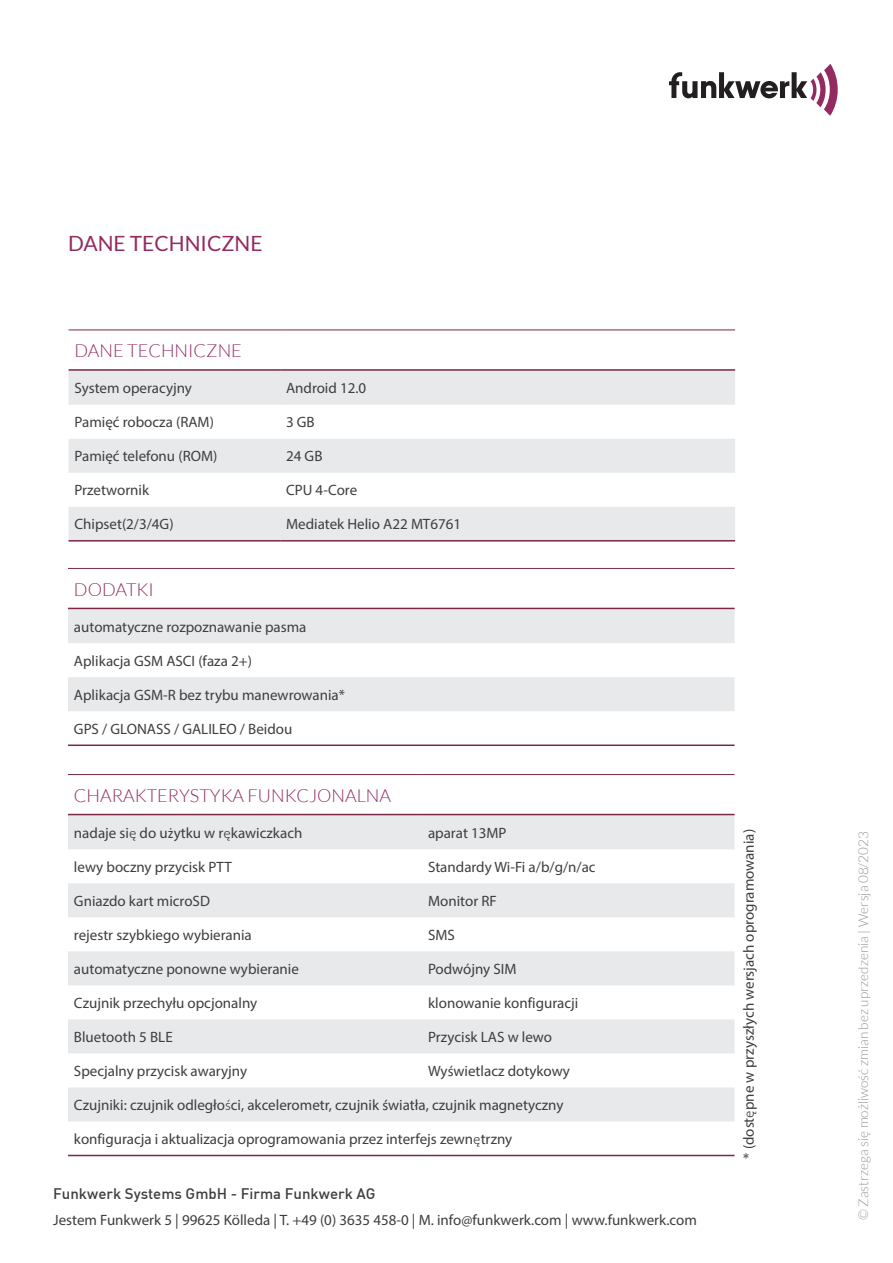
<style>
.page{position:relative;width:893px;height:1263px;background:#fff}
.page>*{position:absolute;margin:0;border:0;box-sizing:border-box;transform-origin:0 0}
.DB_-_h2{font:21px "Lato";color:#932b60}
.DB_-_Headline_Tabelle{font:300 18px "Lato";color:#932b60}
.DB_-_Fließtext{font:15px "Myriad Pro";color:#3e3e3f}
.t1{font:500 15px "DIN";color:#3e3e3f}
.t2{font:300 13.5px "Lato";color:#939598}
.s1{font-family:"Calibri";font-weight:300}
.s2{font-family:"Calibri"}
</style>
<div class="page">
<svg style="left:669px;top:64px;width:169px;height:52px"></svg>
<svg style="left:68px;top:609px;width:667px;height:102px;fill:#e8e9ea"></svg>
<hr style="left:68px;top:608px;width:354px;height:1px;background:#7a2748">
<hr style="left:422px;top:608px;width:313px;height:1px;background:#7a2748">
<hr style="left:68px;top:568px;width:354px;height:1px;background:#7a2748">
<hr style="left:422px;top:568px;width:313px;height:1px;background:#7a2748">
<hr style="left:68px;top:744px;width:354px;height:2px;background:#7a2748">
<hr style="left:422px;top:744px;width:313px;height:2px;background:#7a2748">
<svg style="left:68px;top:815px;width:667px;height:306px;fill:#e8e9ea"></svg>
<hr style="left:68px;top:814px;width:354px;height:1px;background:#7a2748">
<hr style="left:422px;top:814px;width:313px;height:1px;background:#7a2748">
<hr style="left:68px;top:774px;width:354px;height:1px;background:#7a2748">
<hr style="left:422px;top:774px;width:313px;height:1px;background:#7a2748">
<hr style="left:68px;top:1155px;width:354px;height:1px;background:#7a2748">
<hr style="left:422px;top:1155px;width:313px;height:1px;background:#7a2748">
<svg style="left:69px;top:371px;width:666px;height:169px;fill:#e8e9ea"></svg>
<hr style="left:69px;top:369px;width:211px;height:2px;background:#7a2748">
<hr style="left:280px;top:369px;width:455px;height:2px;background:#7a2748">
<hr style="left:69px;top:330px;width:211px;height:1px;background:#7a2748">
<hr style="left:280px;top:330px;width:455px;height:1px;background:#7a2748">
<hr style="left:69px;top:540px;width:211px;height:1px;background:#7a2748">
<hr style="left:280px;top:540px;width:455px;height:1px;background:#7a2748">
<p class="DB_-_h2" style="left:68px;top:231px;width:196px">DANE TECHNICZNE</p>
<p class="DB_-_Headline_Tabelle" style="left:75px;top:341px;width:169px">DANE TECHNICZNE</p>
<p class="DB_-_Fließtext" style="left:75px;top:379px;width:119px">System operacyjny</p>
<p class="DB_-_Fließtext" style="left:286px;top:379px;width:82px">Android 12.0</p>
<p class="DB_-_Fließtext" style="left:75px;top:413px;width:141px">Pamięć robocza (RAM)</p>
<p class="DB_-_Fließtext" style="left:286px;top:413px;width:30px">3 GB</p>
<p class="DB_-_Fließtext" style="left:75px;top:447px;width:144px">Pamięć telefonu (ROM)</p>
<p class="DB_-_Fließtext" style="left:286px;top:447px;width:38px">24 GB</p>
<p class="DB_-_Fließtext" style="left:75px;top:481px;width:76px">Przetwornik</p>
<p class="DB_-_Fließtext" style="left:286px;top:481px;width:73px">CPU 4-Core</p>
<p class="DB_-_Fließtext" style="left:75px;top:515px;width:101px">Chipset(2/3/4G)</p>
<p class="DB_-_Fließtext" style="left:286px;top:515px;width:177px">Mediatek Helio A22 MT6761</p>
<p class="DB_-_Headline_Tabelle" style="left:74px;top:580px;width:81px">DODATKI</p>
<p class="DB_-_Fließtext" style="left:74px;top:617px;width:234px">automatyczne rozpoznawanie pasma</p>
<p class="DB_-_Fließtext" style="left:74px;top:651px;width:179px">Aplikacja GSM ASCI (faza 2+)</p>
<p class="DB_-_Fließtext" style="left:74px;top:685px;width:273px">Aplikacja GSM-R bez trybu manewrowania*</p>
<p class="DB_-_Fließtext" style="left:74px;top:719px;width:220px">GPS / GLONASS / GALILEO / Beidou</p>
<p class="DB_-_Headline_Tabelle" style="left:74px;top:786px;width:319px">CHARAKTERYSTYKA FUNKCJONALNA</p>
<p class="DB_-_Fließtext" style="left:74px;top:824px;width:230px">nadaje si<span class="s1">ę</span> do u<span class="s2">ż</span>ytku w r<span class="s1">ę</span>kawiczkach</p>
<p class="DB_-_Fließtext" style="left:428px;top:823px;width:80px">aparat 13MP</p>
<p class="DB_-_Fließtext" style="left:74px;top:857px;width:159px">lewy boczny przycisk PTT</p>
<p class="DB_-_Fließtext" style="left:428px;top:857px;width:169px">Standardy Wi-Fi a/b/g/n/ac</p>
<p class="DB_-_Fließtext" style="left:74px;top:891px;width:138px">Gniazdo kart microSD</p>
<p class="DB_-_Fließtext" style="left:428px;top:891px;width:70px">Monitor RF</p>
<p class="DB_-_Fließtext" style="left:74px;top:925px;width:179px">rejestr szybkiego wybierania</p>
<p class="DB_-_Fließtext" style="left:428px;top:925px;width:28px">SMS</p>
<p class="DB_-_Fließtext" style="left:74px;top:959px;width:226px">automatyczne ponowne wybieranie</p>
<p class="DB_-_Fließtext" style="left:428px;top:959px;width:90px">Podwójny SIM</p>
<p class="DB_-_Fließtext" style="left:74px;top:993px;width:185px">Czujnik przechyłu opcjonalny</p>
<p class="DB_-_Fließtext" style="left:428px;top:993px;width:152px">klonowanie konfiguracji</p>
<p class="DB_-_Fließtext" style="left:74px;top:1027px;width:100px">Bluetooth 5 BLE</p>
<p class="DB_-_Fließtext" style="left:428px;top:1027px;width:126px">Przycisk LAS w lewo</p>
<p class="DB_-_Fließtext" style="left:74px;top:1061px;width:175px">Specjalny przycisk awaryjny</p>
<p class="DB_-_Fließtext" style="left:428px;top:1062px;width:143px">Wy<span class="s2">ś</span>wietlacz dotykowy</p>
<p class="DB_-_Fließtext" style="left:74px;top:1096px;width:491px">Czujniki: czujnik odległo<span class="s1">ś</span>ci, akcelerometr, czujnik <span class="s2">ś</span>wiatła, czujnik magnetyczny</p>
<p class="DB_-_Fließtext" style="left:74px;top:1130px;width:440px">konfiguracja i aktualizacja oprogramowania przez interfejs zewn<span class="s1">ę</span>trzny</p>
<p class="t1" style="left:53px;top:1183px;width:324px">Funkwerk Systems GmbH - Firma Funkwerk AG</p>
<p class="DB_-_Fließtext" style="left:53px;top:1211px;width:645px">Jestem Funkwerk 5 | 99625 Kölleda | T. +49 (0) 3635 458-0 | M. info@funkwerk.com | www.funkwerk.com</p>
<p class="DB_-_Fließtext" style="left:740px;top:1159px;width:331px;rotate:-90deg">* (dost<span class="s1">ę</span>pne w przyszłych wersjach oprogramowania)</p>
<p class="t2" style="left:856px;top:1220px;width:390px;rotate:-90deg">© Zastrzega się możliwość zmian bez uprzedzenia | Wersja 08/2023</p>
</div>
